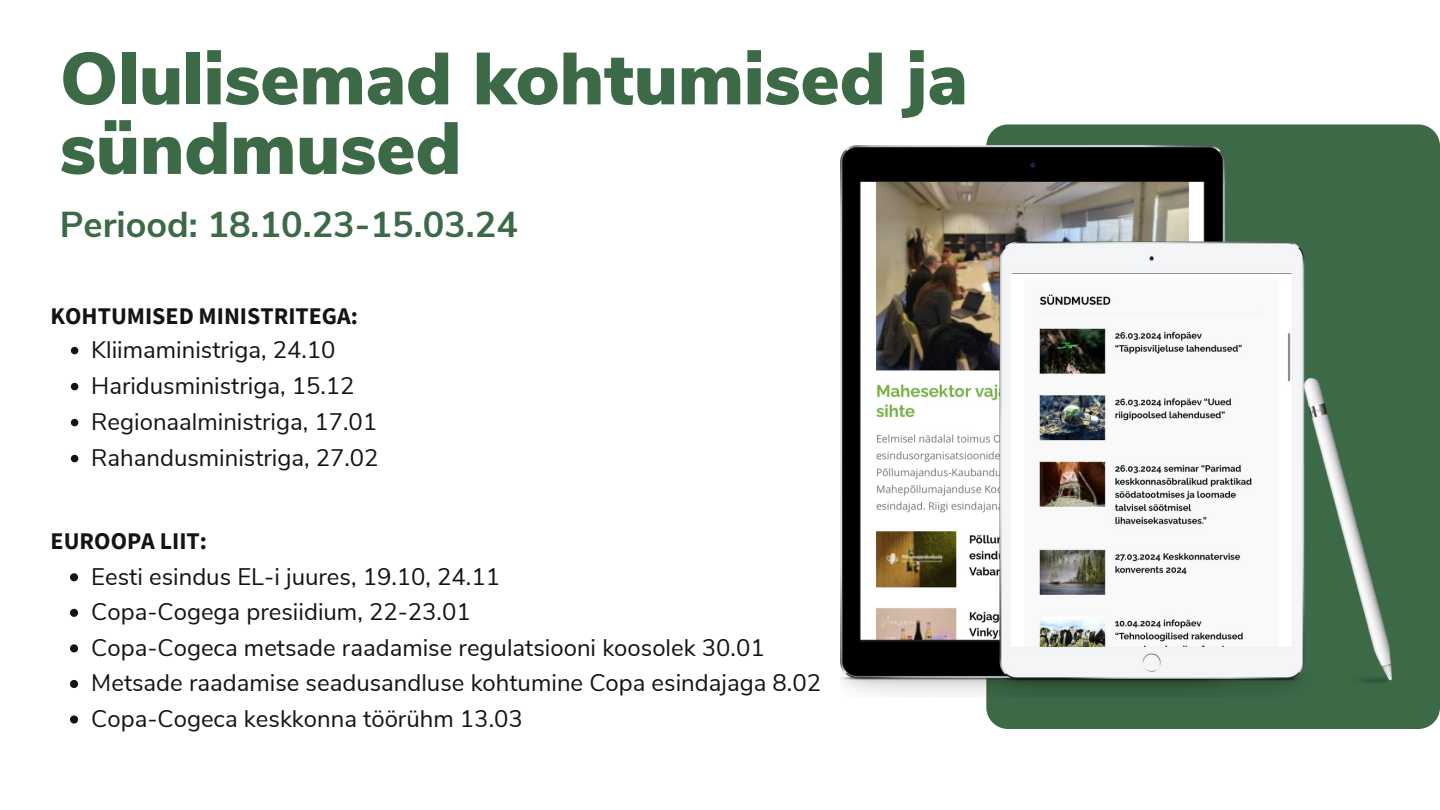
<style>
.page{position:relative;width:1440px;height:810px;background:#fff}
.page>*{position:absolute;margin:0;border:0;box-sizing:border-box;transform-origin:0 0}
.t1{font:900 73.5px/69.6px "Nunito Sans";color:#3c6a47}
.t2{font:700 36px "Nunito Sans";color:#3c6a47}
.t3{font:23.9px "Nunito Sans";color:#141414}
.t4{font:700 23.9px "Source Sans Pro";color:#141414}
</style>
<div class="page">
<div style="left:986px;top:124px;width:454px;height:605px;background:#3c6a47;border-radius:22px"></div>
<img style="left:840px;top:145px;width:551px;height:553px">
<div style="left:1011px;top:274px;width:280px;height:373px;background:#f9f9f9"></div>
<img style="left:860px;top:182px;width:344px;height:458px">
<svg style="left:71px;top:347px;width:7px;height:7px"></svg>
<svg style="left:71px;top:383px;width:7px;height:7px"></svg>
<svg style="left:71px;top:419px;width:7px;height:7px"></svg>
<svg style="left:71px;top:455px;width:7px;height:7px"></svg>
<svg style="left:70px;top:573px;width:8px;height:8px"></svg>
<svg style="left:70px;top:609px;width:8px;height:8px"></svg>
<svg style="left:70px;top:644px;width:8px;height:8px"></svg>
<svg style="left:70px;top:680px;width:8px;height:8px"></svg>
<svg style="left:70px;top:715px;width:8px;height:9px"></svg>
<h1 class="t1" style="left:60px;top:45px;width:909px">Olulisemad kohtumised ja sündmused</h1>
<p class="t2" style="left:60px;top:201px;width:460px">Periood: 18.10.23-15.03.24</p>
<h2 class="t4" style="left:51px;top:300px;width:309px">KOHTUMISED MINISTRITEGA:</h2>
<h3 class="t3" style="left:91px;top:334px;width:246px">Kliimaministriga, 24.10</h3>
<p class="t3" style="left:91px;top:370px;width:265px">Haridusministriga, 15.12</p>
<p class="t3" style="left:91px;top:406px;width:287px">Regionaalministriga, 17.01</p>
<p class="t3" style="left:91px;top:442px;width:289px">Rahandusministriga, 27.02</p>
<h3 class="t4" style="left:51px;top:525px;width:158px">EUROOPA LIIT:</h3>
<p class="t3" style="left:91px;top:560px;width:410px">Eesti esindus EL-i juures, 19.10, 24.11</p>
<p class="t3" style="left:91px;top:596px;width:381px">Copa-Cogega presiidium, 22-23.01</p>
<p class="t3" style="left:91px;top:632px;width:675px">Copa-Cogeca metsade raadamise regulatsiooni koosolek 30.01</p>
<p class="t3" style="left:91px;top:667px;width:731px">Metsade raadamise seadusandluse kohtumine Copa esindajaga 8.02</p>
<p class="t3" style="left:91px;top:703px;width:433px">Copa-Cogeca keskkonna töörühm 13.03</p>
</div>
